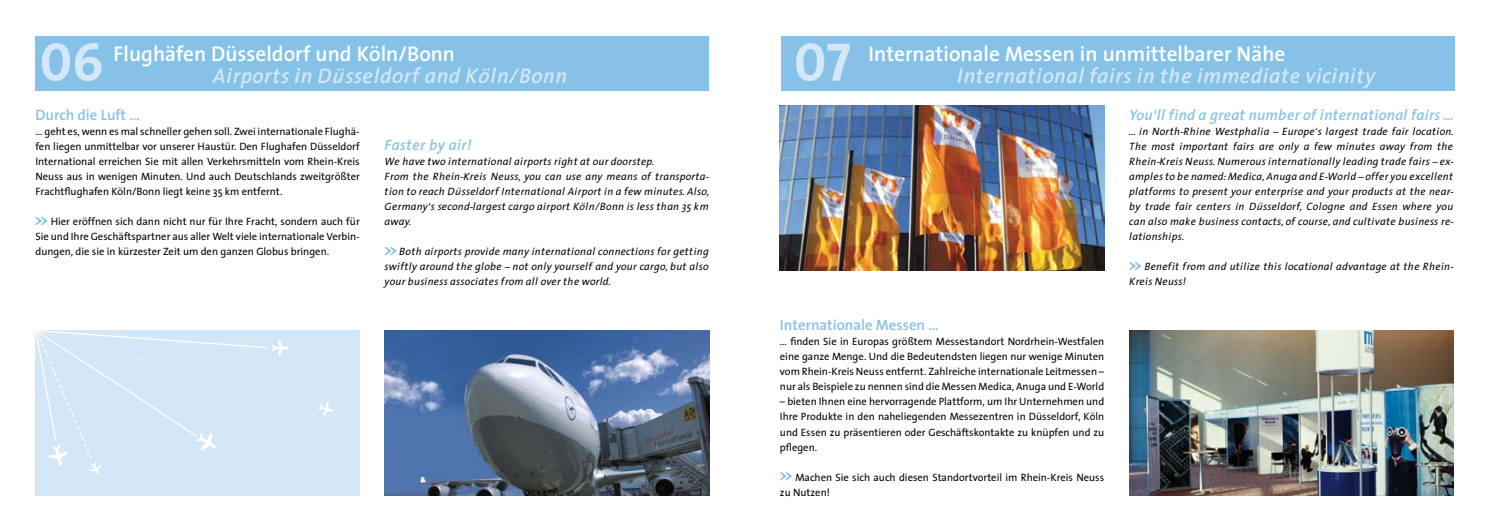
<style>
.page{position:relative;width:1489px;height:525px;background:#fff}
.page>*{position:absolute;margin:0;border:0;box-sizing:border-box;transform-origin:0 0}
.t1{font:54.62px "Thesis Sans Bold Caps";color:#d4e7f6}
.t2{font:italic 600 21.25px "Thesis Sans";color:#d4e7f6}
.t3{font:600 21.25px "Thesis Sans";color:#fff}
.t4{font:italic 600 15px "Thesis Sans";letter-spacing:-.01em;color:#86c2e7}
.t5{font:600 15px "Thesis Sans";color:#86c2e7}
.t6{font:10.62px/15px "Thesis Sans";color:#000;text-align:justify}
.t7{font:italic 10.62px/15px "Thesis Sans";letter-spacing:-.01em;color:#000}
</style>
<div class="page">
<div style="left:35px;top:330px;width:325px;height:165px;background:#d4e7f6"></div>
<div style="left:35px;top:36px;width:674px;height:54px;background:#86c2e7"></div>
<svg style="left:35px;top:217px;width:13px;height:8px"></svg>
<svg style="left:384px;top:247px;width:13px;height:8px"></svg>
<img style="left:384px;top:330px;width:325px;height:165px">
<svg style="left:35px;top:330px;width:298px;height:144px"></svg>
<div style="left:780px;top:36px;width:674px;height:54px;background:#86c2e7"></div>
<svg style="left:780px;top:472px;width:12px;height:8px"></svg>
<svg style="left:1129px;top:262px;width:12px;height:8px"></svg>
<img style="left:780px;top:105px;width:324px;height:165px">
<img style="left:1129px;top:330px;width:324px;height:165px">
<h1 class="t1" style="left:40px;top:32px;width:65px">06</h1>
<h2 class="t3" style="left:113px;top:42px;width:343px">Flughäfen Düsseldorf und Köln/Bonn</h2>
<h2 class="t2" style="left:213px;top:64px;width:356px">Airports in Düsseldorf and Köln/Bonn</h2>
<h1 class="t1" style="left:794px;top:32px;width:58px">07</h1>
<h2 class="t3" style="left:868px;top:42px;width:418px">Internationale Messen in unmittelbarer Nähe</h2>
<h2 class="t2" style="left:957px;top:64px;width:420px">International fairs in the immediate vicinity</h2>
<h3 class="t5" style="left:35px;top:107px;width:106px">Durch die Luft …</h3>
<p class="t6" style="left:35px;top:125px;width:326px">... geht es, wenn es mal schneller gehen soll. Zwei internationale Flughä&shy;fen liegen unmittelbar vor unserer Haustür. Den Flughafen Düsseldorf International erreichen Sie mit allen Verkehrsmitteln vom Rhein-Kreis Neuss aus in wenigen Minuten. Und auch Deutschlands zweitgrößter Frachtflughafen Köln/Bonn liegt keine 35 km entfernt.</p>
<p class="t6" style="left:35px;top:215px;width:326px;text-indent:15px">Hier eröffnen sich dann nicht nur für Ihre Fracht, sondern auch für Sie und Ihre Geschäftspartner aus aller Welt viele internationale Verbin&shy;dungen, die sie in kürzester Zeit um den ganzen Globus bringen.</p>
<h3 class="t4" style="left:384px;top:137px;width:89px">Faster by air!</h3>
<p class="t7" style="left:384px;top:154px;width:326px">We have two international airports right at our doorstep.<br>From the Rhein-Kreis Neuss, you can use any means of transporta&shy;tion to reach Düsseldorf International Airport in a few minutes. Also, Germany‘s second-largest cargo airport Köln/Bonn is less than 35 km away.</p>
<p class="t7" style="left:384px;top:244px;width:326px;text-align:justify;text-indent:15px">Both airports provide many international connections for getting swiftly around the globe – not only yourself and your cargo, but also your business associates from all over the world.</p>
<h3 class="t4" style="left:1129px;top:107px;width:325px">You‘ll find a great number of international fairs …</h3>
<p class="t7" style="left:1129px;top:124px;width:326px;text-align:justify">… in North-Rhine Westphalia – Europe‘s largest trade fair location.<br>The most important fairs are only a few minutes away from the Rhein-Kreis Neuss. Numerous internationally leading trade fairs – ex&shy;amples to be named: Medica, Anuga and E-World – offer you excellent platforms to present your enterprise and your products at the near&shy;by trade fair centers in Düsseldorf, Cologne and Essen where you can also make business contacts, of course, and cultivate business re&shy;lationships.</p>
<p class="t7" style="left:1129px;top:259px;width:326px;text-indent:15px">Benefit from and utilize this locational advantage at the Rhein-<br>Kreis Neuss!</p>
<h3 class="t5" style="left:780px;top:317px;width:160px">Internationale Messen …</h3>
<p class="t6" style="left:780px;top:335px;width:326px">… finden Sie in Europas größtem Messestandort Nordrhein-Westfalen eine ganze Menge. Und die Bedeutendsten liegen nur wenige Minuten vom Rhein-Kreis Neuss entfernt. Zahlreiche internationale Leitmessen – nur als Beispiele zu nennen sind die Messen Medica, Anuga und E-World</p>
<p class="t6" style="left:780px;top:395px;width:326px">– bieten Ihnen eine hervorragende Plattform, um Ihr Unternehmen und Ihre Produkte in den naheliegenden Messezentren in Düsseldorf, Köln und Essen zu präsentieren oder Geschäftskontakte zu knüpfen und zu pflegen.</p>
<p class="t6" style="left:780px;top:470px;width:326px;text-indent:16px">Machen Sie sich auch diesen Standortvorteil im Rhein-Kreis Neuss zu Nutzen!</p>
</div>
